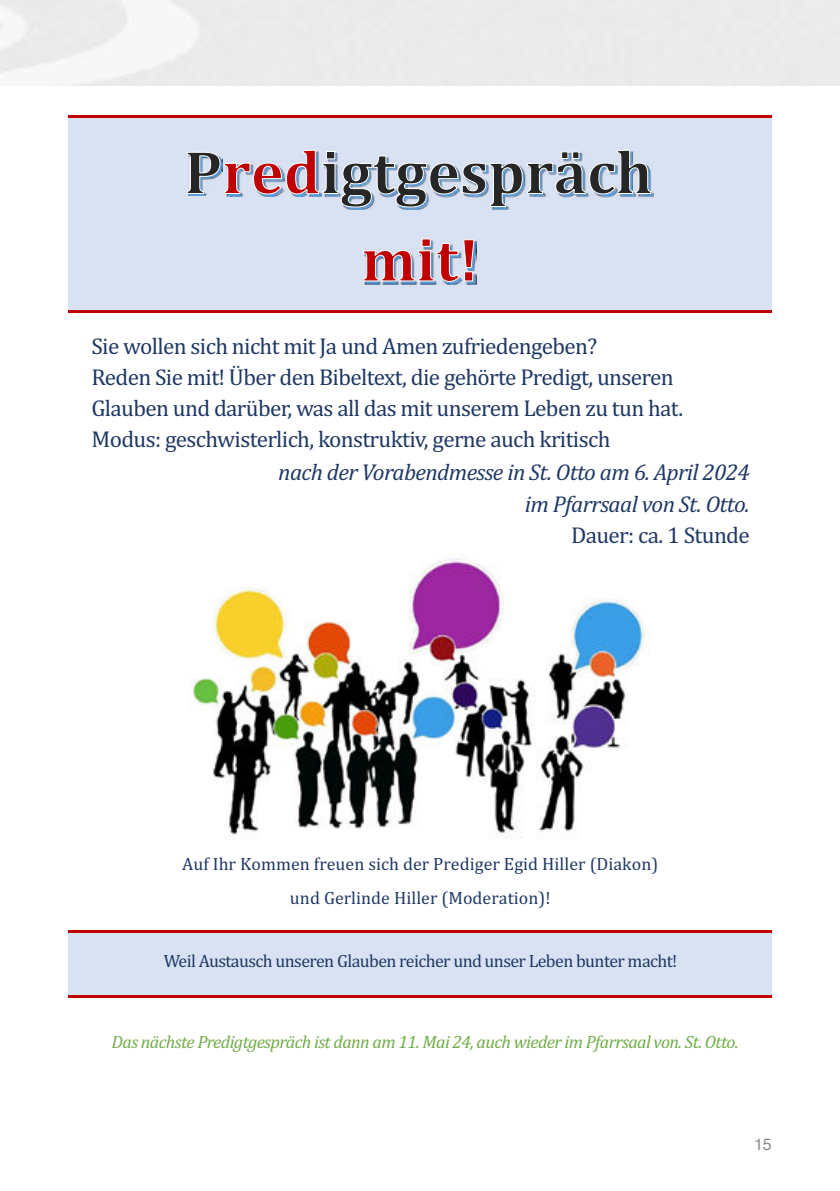
<style>
.page{position:relative;width:840px;height:1191px;background:#fff}
.page>*{position:absolute;margin:0;border:0;box-sizing:border-box;transform-origin:0 0}
.t1{font:23.2px/31.2px "Cambria";letter-spacing:-.03em;color:#1f3864}
.t2{font:italic 23.2px/31.2px "Cambria";letter-spacing:-.03em;color:#1f3864;text-align:right}
.t3{font:18px/34px "Cambria";color:#1f3864;text-align:center}
.t4{font:italic 18px "Cambria";letter-spacing:-.035em;color:#70ad47}
.t5{font:18px "Cambria";letter-spacing:-.035em;color:#1f3864}
.t6{font:16px "Helvetica Neue";color:#878786}
</style>
<div class="page">
<img style="left:191px;top:556px;width:458px;height:282px">
<div style="left:68px;top:117px;width:703px;height:18px;background:#d9e2f3"></div>
<div style="left:68px;top:135px;width:703px;height:87px;background:#d9e2f3"></div>
<img style="left:345px;top:191px;width:308px;height:18px">
<svg style="left:186px;top:150px;width:465px;height:58px"></svg>
<div style="left:68px;top:222px;width:703px;height:88px;background:#d9e2f3"></div>
<img style="left:364px;top:241px;width:112px;height:43px">
<svg style="left:363px;top:238px;width:111px;height:44px"></svg>
<hr style="left:68px;top:115px;width:703px;height:2px;background:#c00000">
<hr style="left:68px;top:310px;width:703px;height:2px;background:#c00000">
<div style="left:68px;top:933px;width:703px;height:61px;background:#d9e2f3"></div>
<hr style="left:68px;top:930px;width:703px;height:3px;background:#c00000">
<hr style="left:68px;top:994px;width:703px;height:3px;background:#c00000">
<p class="t1" style="left:91px;top:330px;width:593px">Sie wollen sich nicht mit Ja und Amen zufriedengeben?<br>Reden Sie mit! U&lt;ber den Bibeltext, die gehörte Predigt, unseren Glauben und darüber, was all das mit unserem Leben zu tun hat.<br>Modus: geschwisterlich, konstruktiv, gerne auch kritisch</p>
<p class="t2" style="left:278px;top:456px;width:472px">nach der Vorabendmesse in St. Otto am 6. April 2024 im Pfarrsaal von St. Otto.</p>
<p class="t1" style="left:570px;top:519px;width:180px">Dauer: ca. 1 Stunde</p>
<p class="t3" style="left:182px;top:846px;width:477px">Auf Ihr Kommen freuen sich der Prediger Egid Hiller (Diakon) und Gerlinde Hiller (Moderation)!</p>
<p class="t5" style="left:164px;top:950px;width:515px">Weil Austausch unseren Glauben reicher und unser Leben bunter macht!</p>
<p class="t4" style="left:111px;top:1028px;width:628px">Das nächste Predigtgespräch ist dann am 11. Mai 24, auch wieder im Pfarrsaal von. St. Otto.</p>
<p class="t6" style="left:753px;top:1132px;width:19px">15</p>
</div>
